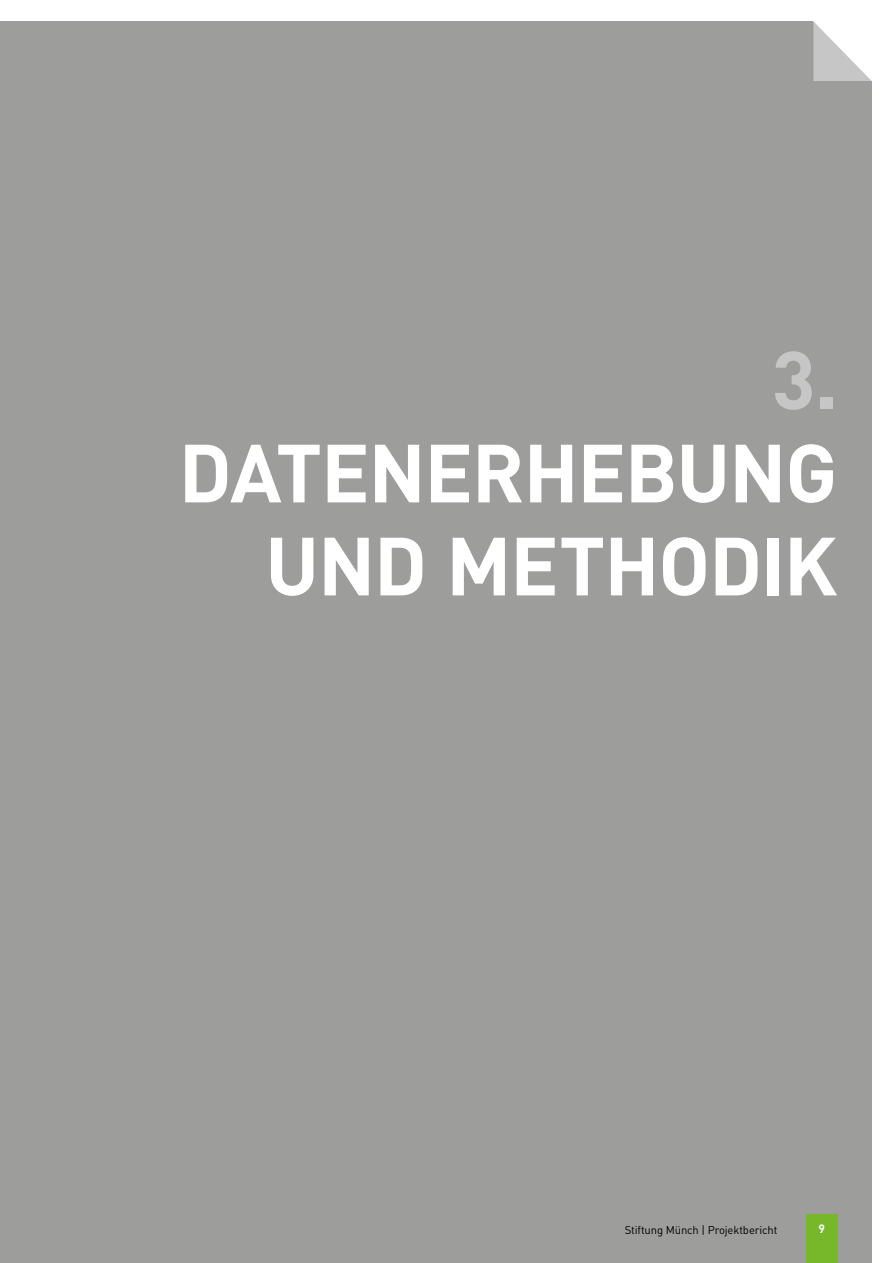
<style>
.page{position:relative;width:893px;height:1263px;background:#fff}
.page>*{position:absolute;margin:0;border:0;box-sizing:border-box;transform-origin:0 0}
.t1{font:700 81px/93px "DIN";letter-spacing:-.02em;color:#fff}
.t2{font:700 81px "DIN";color:#c6c6c6}
.t3{font:700 12px "DIN";color:#fff}
.t4{font:11.4px "DIN";letter-spacing:-.01em;color:#000}
.t5{font:11.25px "DIN";letter-spacing:-.01em;color:#000}
</style>
<div class="page">
<div style="left:0;top:22px;width:872px;height:1241px;background:#9d9d9c"></div>
<svg style="left:813px;top:21px;width:59px;height:60px;background:#e2e2e2"></svg>
<div style="left:806px;top:1215px;width:32px;height:48px;background:#76b82a"></div>
<h1 class="t2" style="left:772px;top:327px;width:68px">3.</h1>
<h1 class="t1" style="left:265px;top:423px;width:463px;text-indent:-87px">DATEN ERHEBUNG<br>UND</h1>
<h1 class="t1" style="left:446px;top:516px;width:393px">METHODIK</h1>
<p class="t4" style="left:623px;top:1222px;width:156px">Stiftung Münch | Projektbericht</p>
<p class="t5" style="left:625px;top:1222px;width:154px">Stiftung Münch | Projektbericht</p>
<p class="t3" style="left:818px;top:1221px;width:8px">9</p>
</div>
